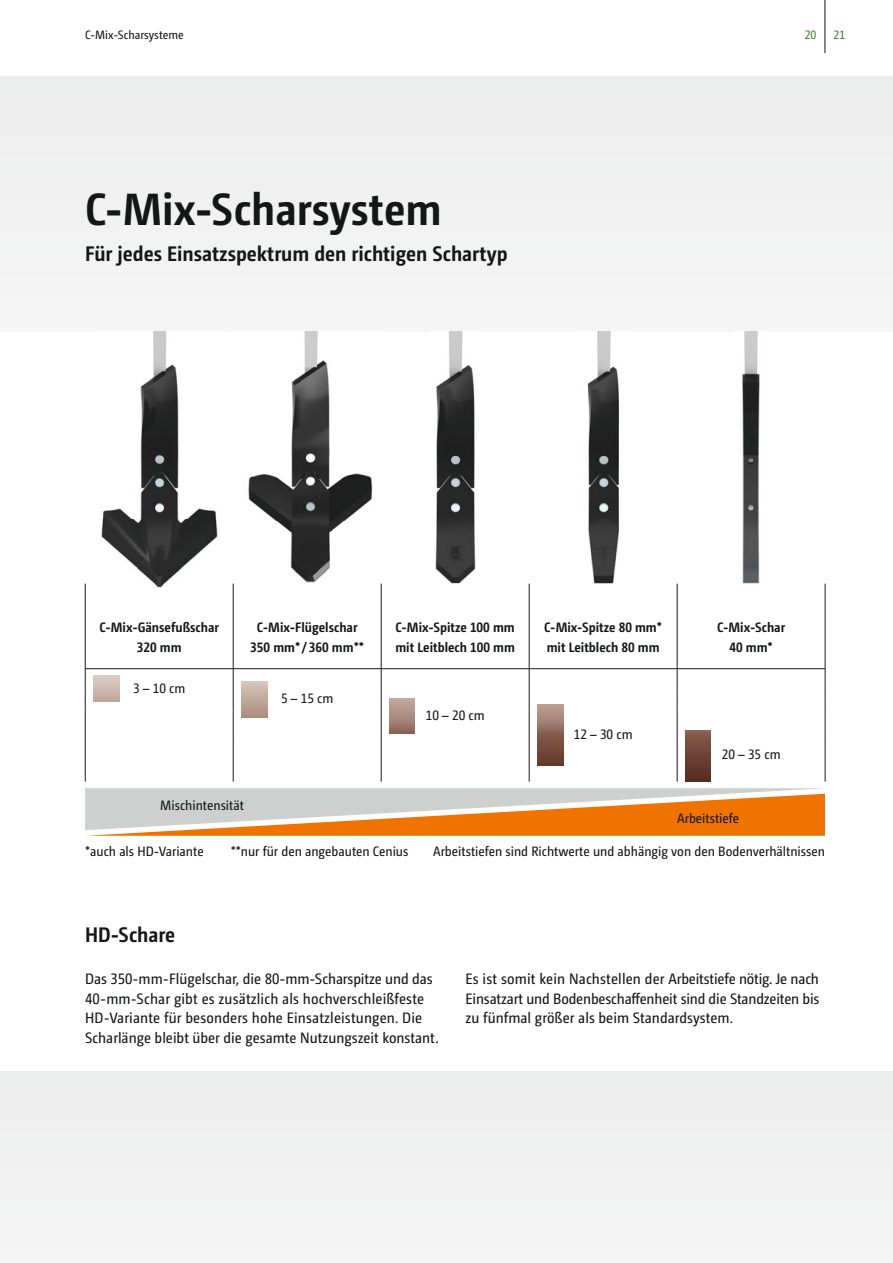
<style>
.page{position:relative;width:893px;height:1263px;background:#fff}
.page>*{position:absolute;margin:0;border:0;box-sizing:border-box;transform-origin:0 0}
.t1{font:700 45px "Camingo Dos Pro S Cd";color:#151616}
.t2{font:700 21px "Camingo Dos Pro S Cd";color:#151616}
.t3{font:15px/19.5px "Camingo Dos Pro S Cd";letter-spacing:.005em;color:#151616}
.t4{font:13.5px "Camingo Dos Pro S Cd";color:#151616}
.t5{font:700 13.5px/19.5px "Camingo Dos Pro S Cd";color:#151616;text-align:center}
.t6{font:12px "Camingo Dos Pro S Cd";color:#151616}
.t7{font:12px "Camingo Dos Pro S Cd";color:#38832b}
</style>
<div class="page">
<div style="left:0;top:77px;width:893px;height:255px;background:#f1f1f1"></div>
<div style="left:0;top:1071px;width:893px;height:192px;background:#f0f0f0"></div>
<img style="left:435px;top:332px;width:41px;height:252px">
<img style="left:233px;top:332px;width:148px;height:284px">
<img style="left:101px;top:332px;width:117px;height:256px">
<img style="left:742px;top:332px;width:18px;height:252px">
<img style="left:587px;top:332px;width:32px;height:252px">
<div style="left:94px;top:675px;width:25px;height:26px;background:linear-gradient(to bottom,#dfd0c9,#c1a89d)"></div>
<svg style="left:242px;top:682px;width:25px;height:35px"></svg>
<svg style="left:389px;top:698px;width:26px;height:35px"></svg>
<div style="left:537px;top:704px;width:26px;height:62px;background:linear-gradient(to bottom,#ba9d90,#5e2f21)"></div>
<div style="left:685px;top:730px;width:26px;height:52px;background:linear-gradient(to bottom,#885d4f,#552a1d)"></div>
<svg style="left:85px;top:788px;width:740px;height:48px"></svg>
<hr style="left:825px;top:0;width:1px;height:53px;background:#151616">
<hr style="left:85px;top:584px;width:1px;height:84px;background:#151616">
<hr style="left:233px;top:584px;width:1px;height:84px;background:#151616">
<hr style="left:381px;top:584px;width:1px;height:84px;background:#151616">
<hr style="left:529px;top:584px;width:1px;height:84px;background:#151616">
<hr style="left:677px;top:584px;width:1px;height:84px;background:#151616">
<hr style="left:825px;top:584px;width:1px;height:84px;background:#151616">
<svg style="left:381px;top:669px;width:1px;height:70px"></svg>
<svg style="left:529px;top:669px;width:1px;height:70px"></svg>
<svg style="left:85px;top:669px;width:1px;height:70px"></svg>
<svg style="left:233px;top:669px;width:1px;height:70px"></svg>
<svg style="left:677px;top:669px;width:1px;height:70px"></svg>
<svg style="left:825px;top:669px;width:1px;height:70px"></svg>
<hr style="left:85px;top:739px;width:1px;height:42px;background:#151616">
<hr style="left:233px;top:739px;width:1px;height:42px;background:#151616">
<hr style="left:381px;top:739px;width:1px;height:42px;background:#151616">
<hr style="left:529px;top:739px;width:1px;height:42px;background:#151616">
<hr style="left:677px;top:739px;width:1px;height:42px;background:#151616">
<hr style="left:825px;top:739px;width:1px;height:42px;background:#151616">
<hr style="left:85px;top:668px;width:740px;height:1px;background:#151616">
<p class="t6" style="left:85px;top:30px;width:100px">C-Mix-Scharsysteme</p>
<p class="t7" style="left:805px;top:30px;width:13px">20</p>
<p class="t7" style="left:833px;top:30px;width:13px">21</p>
<h1 class="t1" style="left:85px;top:191px;width:358px">C-Mix-Scharsystem</h1>
<h2 class="t2" style="left:85px;top:245px;width:424px">Für jedes Einsatzspektrum den richtigen Schartyp</h2>
<p class="t5" style="left:99px;top:619px;width:121px">C-Mix-Gänsefußschar<br>320 mm</p>
<p class="t5" style="left:250px;top:619px;width:115px">C-Mix-Flügelschar<br>350 mm* / 360 mm**</p>
<p class="t5" style="left:395px;top:619px;width:121px;text-align:left">C-Mix-Spitze 100 mm mit Leitblech 100 mm</p>
<p class="t5" style="left:544px;top:619px;width:119px;text-align:left">C-Mix-Spitze 80 mm* mit Leitblech 80 mm</p>
<p class="t5" style="left:717px;top:619px;width:70px">C-Mix-Schar<br>40 mm*</p>
<p class="t4" style="left:133px;top:683px;width:54px">3 – 10 cm</p>
<p class="t4" style="left:281px;top:692px;width:54px">5 – 15 cm</p>
<p class="t4" style="left:426px;top:709px;width:60px">10 – 20 cm</p>
<p class="t4" style="left:574px;top:729px;width:60px">12 – 30 cm</p>
<p class="t4" style="left:722px;top:749px;width:60px">20 – 35 cm</p>
<p class="t4" style="left:160px;top:800px;width:85px">Mischintensität</p>
<p class="t4" style="left:85px;top:846px;width:120px">*auch als HD-Variante</p>
<p class="t4" style="left:231px;top:846px;width:179px">**nur für den angebauten Cenius</p>
<p class="t4" style="left:677px;top:813px;width:64px">Arbeitstiefe</p>
<p class="t4" style="left:433px;top:846px;width:393px">Arbeitstiefen sind Richtwerte und abhängig von den Bodenverhältnissen</p>
<h2 class="t2" style="left:85px;top:926px;width:92px">HD-Schare</h2>
<p class="t3" style="left:85px;top:970px;width:355px">Das 350-mm-Flügelschar, die 80-mm-Scharspitze und das 40-mm-Schar gibt es zusätzlich als hochverschleißfeste HD-Variante für besonders hohe Einsatzleistungen. Die Scharlänge bleibt über die gesamte Nutzungszeit konstant.</p>
<p class="t3" style="left:466px;top:970px;width:355px;text-align:justify">Es ist somit kein Nachstellen der Arbeitstiefe nötig. Je nach Einsatzart und Bodenbeschaffenheit sind die Standzeiten bis zu fünfmal größer als beim Standardsystem.</p>
</div>
